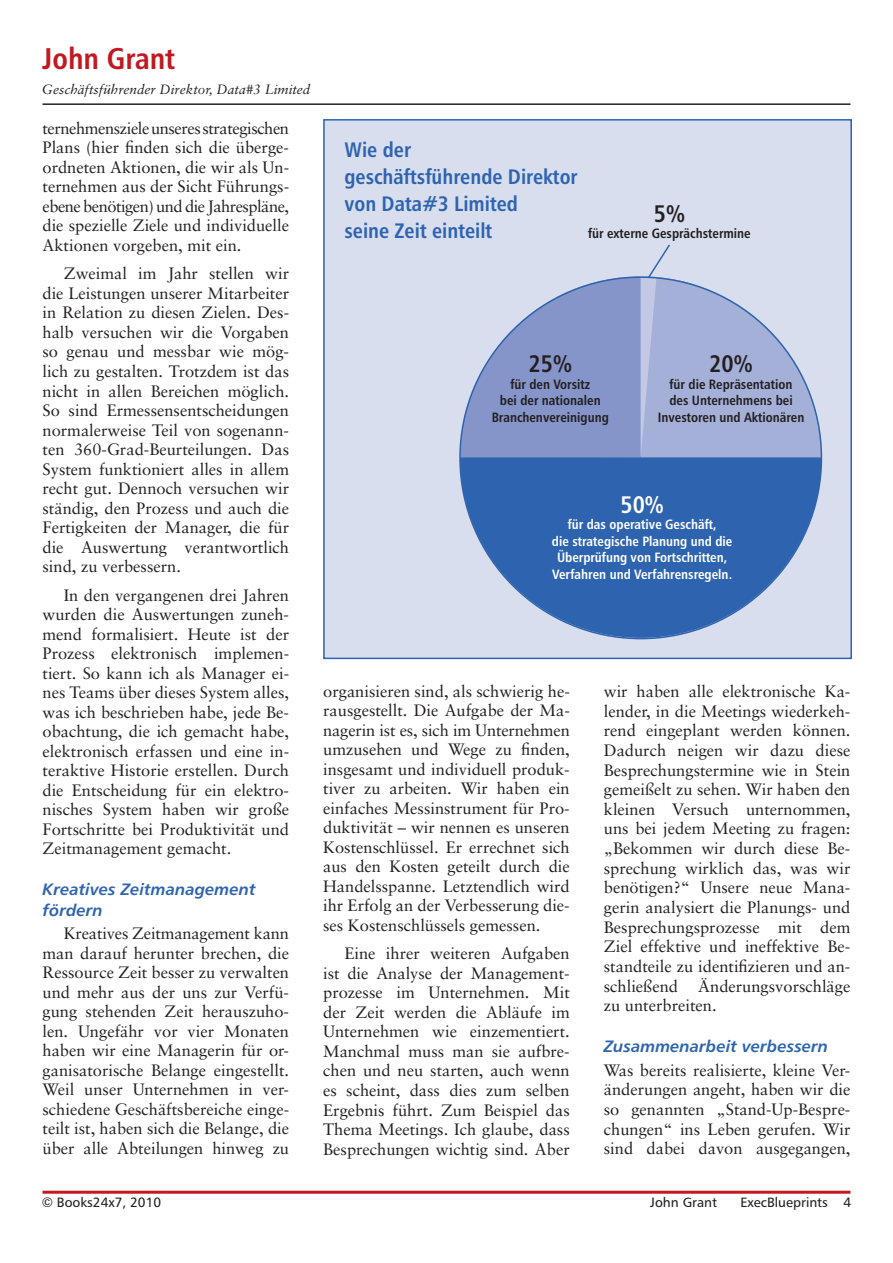
<style>
.page{position:relative;width:893px;height:1263px;background:#fff}
.page>*{position:absolute;margin:0;border:0;box-sizing:border-box;transform-origin:0 0}
.t1{font:30px "Humanist 777 BT Bold Condensed B";color:#c11921}
.t2{font:24px "Humanist 777 BT Bold Condensed B";color:#231f20}
.t3{font:24px "Humanist 777 BT Bold Condensed B";color:#fff}
.t4{font:21px/27px "Humanist 777 BT Bold Condensed B";color:#2e64af}
.t5{font:16.5px/19.5px "Sabon";color:#231f20;text-align:justify}
.t6{font:16.5px/21px "Humanist 777 BT Bold Italic B";color:#2e64af}
.t7{font:13.5px/16.5px "Humanist 777 BT Bold Condensed B";color:#231f20;text-align:center}
.t8{font:13.5px/16.5px "Humanist 777 BT Bold Condensed B";color:#fff;text-align:center}
.t9{font:italic 13.5px "Sabon";color:#231f20}
.t10{font:13.5px "Humanist 777 BT Roman B";color:#231f20}
</style>
<div class="page">
<div style="left:323px;top:119px;width:529px;height:540px;background:#d9deef;border:2px solid #2e64af"></div>
<svg style="left:460px;top:457px;width:361px;height:181px;fill:#2e64af"></svg>
<svg style="left:460px;top:299px;width:92px;height:158px;fill:#8595ca"></svg>
<svg style="left:552px;top:276px;width:269px;height:181px;fill:#a4b0d8"></svg>
<hr style="left:43px;top:1191px;width:807px;height:3px;background:#c11921">
<hr style="left:43px;top:103px;width:807px;height:2px;background:#231f20">
<svg style="left:641px;top:244px;width:30px;height:213px;background:#b0badd"></svg>
<h1 class="t1" style="left:42px;top:40px;width:134px">John Grant</h1>
<p class="t9" style="left:42px;top:81px;width:270px">Geschäftsführender Direktor, Data#3 Limited</p>
<p class="t5" style="left:43px;top:118px;width:248px">ternehmensziele unseres strategischen Plans (hier finden sich die überge&shy;ordneten Aktionen, die wir als Un&shy;ternehmen aus der Sicht Führungs&shy;ebene benötigen) und die Jahrespläne, die spezielle Ziele und individuelle Aktionen vorgeben, mit ein.</p>
<p class="t5" style="left:43px;top:264px;width:248px;text-indent:21px">Zweimal im Jahr stellen wir die Leistungen unserer Mitarbeiter in Relation zu diesen Zielen. Des&shy;halb versuchen wir die Vorgaben so genau und messbar wie mög&shy;lich zu gestalten. Trotzdem ist das nicht in allen Bereichen möglich.<br>So sind Ermessensentscheidungen normalerweise Teil von sogenann&shy;ten 360-Grad-Beurteilungen. Das System funktioniert alles in allem recht gut. Dennoch versuchen wir ständig, den Prozess und auch die Fertigkeiten der Manager, die für die Auswertung verantwortlich sind, zu verbessern.</p>
<p class="t5" style="left:43px;top:585px;width:248px;text-indent:21px">In den vergangenen drei Jahren wurden die Auswertungen zuneh&shy;mend formalisiert. Heute ist der Prozess elektronisch implemen&shy;tiert. So kann ich als Manager ei&shy;nes Teams über dieses System alles, was ich beschrieben habe, jede Be&shy;obachtung, die ich gemacht habe, elektronisch erfassen und eine in&shy;teraktive Historie erstellen. Durch die Entscheidung für ein elektro&shy;nisches System haben wir große Fortschritte bei Produktivität und Zeitmanagement gemacht.</p>
<p class="t6" style="left:43px;top:878px;width:215px">Kreatives Zeitmanagement fördern</p>
<p class="t5" style="left:43px;top:924px;width:248px;text-indent:21px">Kreatives Zeitmanagement kann man darauf herunter brechen, die Ressource Zeit besser zu verwalten und mehr aus der uns zur Verfü&shy;gung stehenden Zeit herauszuho&shy;len. Ungefähr vor vier Monaten haben wir eine Managerin für or&shy;ganisatorische Belange eingestellt.<br>Weil unser Unternehmen in ver&shy;schiedene Geschäftsbereiche einge&shy;teilt ist, haben sich die Belange, die über alle Abteilungen hinweg zu</p>
<p class="t4" style="left:344px;top:135px;width:235px">Wie der<br>geschäftsführende Direktor von Data#3 Limited<br>seine Zeit einteilt</p>
<h2 class="t2" style="left:654px;top:198px;width:33px">5%</h2>
<p class="t7" style="left:588px;top:225px;width:164px">für externe Gesprächstermine</p>
<h2 class="t2" style="left:529px;top:349px;width:45px">25%</h2>
<p class="t7" style="left:492px;top:375px;width:119px">für den Vorsitz<br>bei der nationalen<br>Branchenvereinigung</p>
<h2 class="t2" style="left:709px;top:349px;width:45px">20%</h2>
<p class="t7" style="left:658px;top:375px;width:148px">für die Repräsentation<br>des Unternehmens bei<br>Investoren und Aktionären</p>
<h2 class="t3" style="left:620px;top:489px;width:45px">50%</h2>
<p class="t8" style="left:552px;top:516px;width:182px">für das operative Geschäft,<br>die strategische Planung und die<br>Überprüfung von Fortschritten,<br>Verfahren und Verfahrensregeln.</p>
<p class="t5" style="left:323px;top:681px;width:248px">organisieren sind, als schwierig he&shy;rausgestellt. Die Aufgabe der Ma&shy;nagerin ist es, sich im Unternehmen umzusehen und Wege zu finden, insgesamt und individuell produk&shy;tiver zu arbeiten. Wir haben ein einfaches Messinstrument für Pro&shy;duktivität – wir nennen es unseren Kostenschlüssel. Er errechnet sich aus den Kosten geteilt durch die Handelsspanne. Letztendlich wird ihr Erfolg an der Verbesserung die&shy;ses Kostenschlüssels gemessen.</p>
<p class="t5" style="left:323px;top:944px;width:248px;text-indent:21px">Eine ihrer weiteren Aufgaben ist die Analyse der Management&shy;prozesse im Unternehmen. Mit der Zeit werden die Abläufe im Unternehmen wie einzementiert.<br>Manchmal muss man sie aufbre&shy;chen und neu starten, auch wenn es scheint, dass dies zum selben Ergebnis führt. Zum Beispiel das Thema Meetings. Ich glaube, dass Besprechungen wichtig sind. Aber</p>
<p class="t5" style="left:604px;top:681px;width:248px">wir haben alle elektronische Ka&shy;lender, in die Meetings wiederkeh&shy;rend eingeplant werden können.<br>Dadurch neigen wir dazu diese Besprechungstermine wie in Stein gemeißelt zu sehen. Wir haben den kleinen Versuch unternommen, uns bei jedem Meeting zu fragen: „Bekommen wir durch diese Be&shy;sprechung wirklich das, was wir benötigen?“ Unsere neue Mana&shy;gerin analysiert die Planungs- und Besprechungsprozesse mit dem Ziel effektive und ineffektive Be&shy;standteile zu identifizieren und an&shy;schließend Änderungsvorschläge zu unterbreiten.</p>
<p class="t6" style="left:604px;top:1035px;width:226px">Zusammenarbeit verbessern</p>
<p class="t5" style="left:604px;top:1060px;width:248px">Was bereits realisierte, kleine Ver&shy;änderungen angeht, haben wir die so genannten „Stand-Up-Bespre&shy;chungen“ ins Leben gerufen. Wir sind dabei davon ausgegangen,</p>
<p class="t10" style="left:42px;top:1194px;width:121px">© Books24x7, 2010</p>
<p class="t10" style="left:650px;top:1194px;width:68px">John Grant</p>
<p class="t10" style="left:740px;top:1194px;width:112px">ExecBlueprints 4</p>
</div>
